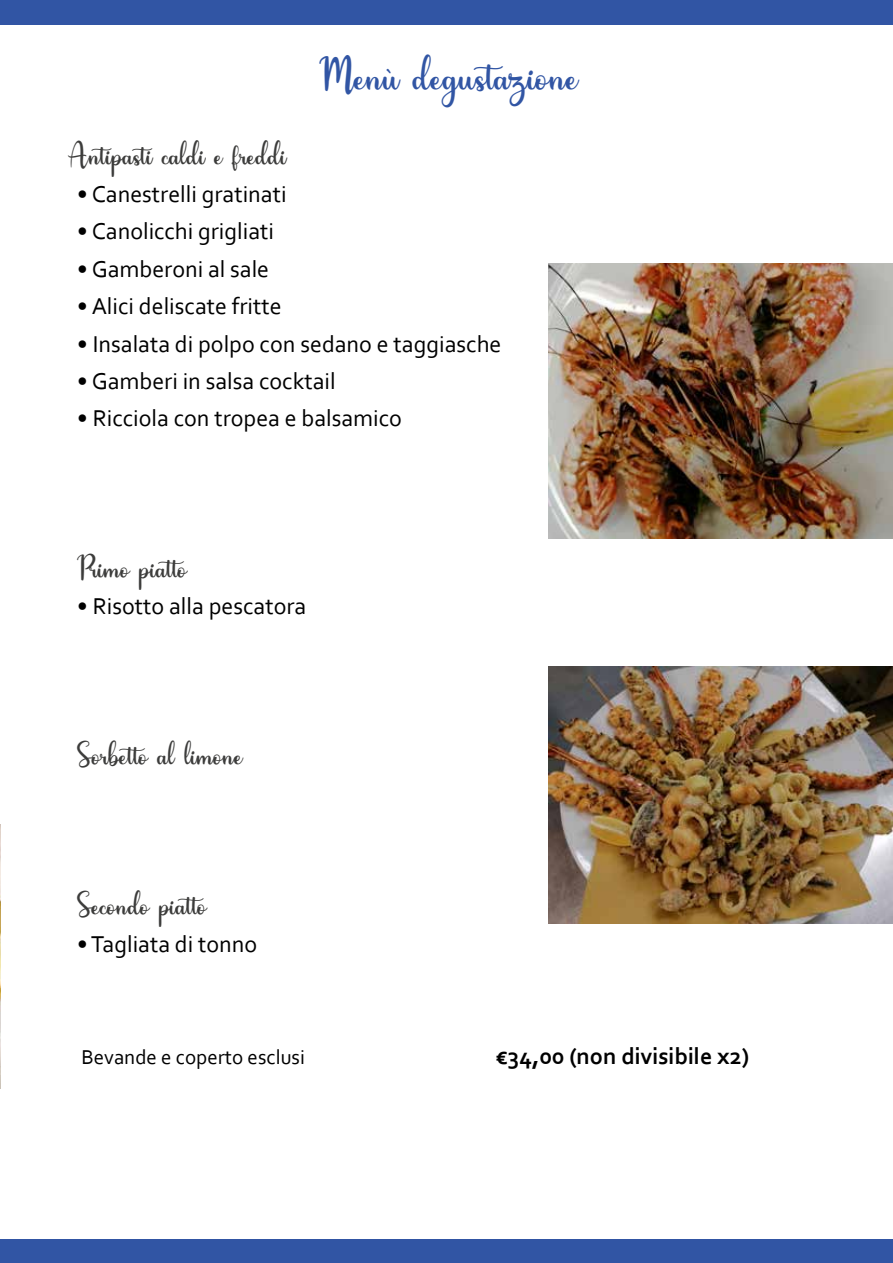
<style>
.page{position:relative;width:893px;height:1263px;background:#fff}
.page>*{position:absolute;margin:0;border:0;box-sizing:border-box;transform-origin:0 0}
.t1{font:43.5px "Hey Lover";color:#3155a4}
.t2{font:30px "Hey Lover";color:#3c3c3b}
.t3{font:24px "Corbel";color:#000}
.t4{font:700 24px "Corbel";color:#000}
.t5{font:21px "Corbel";color:#000}
</style>
<div class="page">
<div style="left:0;top:0;width:893px;height:25px;background:#3155a4"></div>
<div style="left:0;top:1239px;width:893px;height:24px;background:#3155a4"></div>
<img style="left:0;top:825px;width:1px;height:263px">
<img style="left:549px;top:264px;width:344px;height:275px">
<img style="left:549px;top:666px;width:344px;height:258px">
<h1 class="t1" style="left:319px;top:46px;width:260px">Menù degustazione</h1>
<p class="t2" style="left:68px;top:134px;width:220px">Antipasti caldi e freddi</p>
<p class="t3" style="left:77px;top:179px;width:211px">• Canestrelli gratinati</p>
<p class="t3" style="left:77px;top:216px;width:198px">• Canolicchi grigliati</p>
<p class="t3" style="left:77px;top:254px;width:193px">• Gamberoni al sale</p>
<p class="t3" style="left:77px;top:291px;width:206px">• Alici deliscate fritte</p>
<p class="t3" style="left:77px;top:329px;width:426px">• Insalata di polpo con sedano e taggiasche</p>
<p class="t3" style="left:77px;top:366px;width:260px">• Gamberi in salsa cocktail</p>
<p class="t3" style="left:77px;top:404px;width:326px">• Ricciola con tropea e balsamico</p>
<p class="t2" style="left:77px;top:547px;width:117px">Primo piatto</p>
<p class="t3" style="left:77px;top:591px;width:230px">• Risotto alla pescatora</p>
<p class="t2" style="left:77px;top:734px;width:167px">Sorbetto al limone</p>
<p class="t2" style="left:77px;top:884px;width:137px">Secondo piatto</p>
<p class="t3" style="left:77px;top:929px;width:182px">• Tagliata di tonno</p>
<p class="t5" style="left:81px;top:1044px;width:225px">Bevande e coperto esclusi</p>
<p class="t4" style="left:495px;top:1041px;width:256px">€34,00 (non divisibile x2)</p>
</div>
